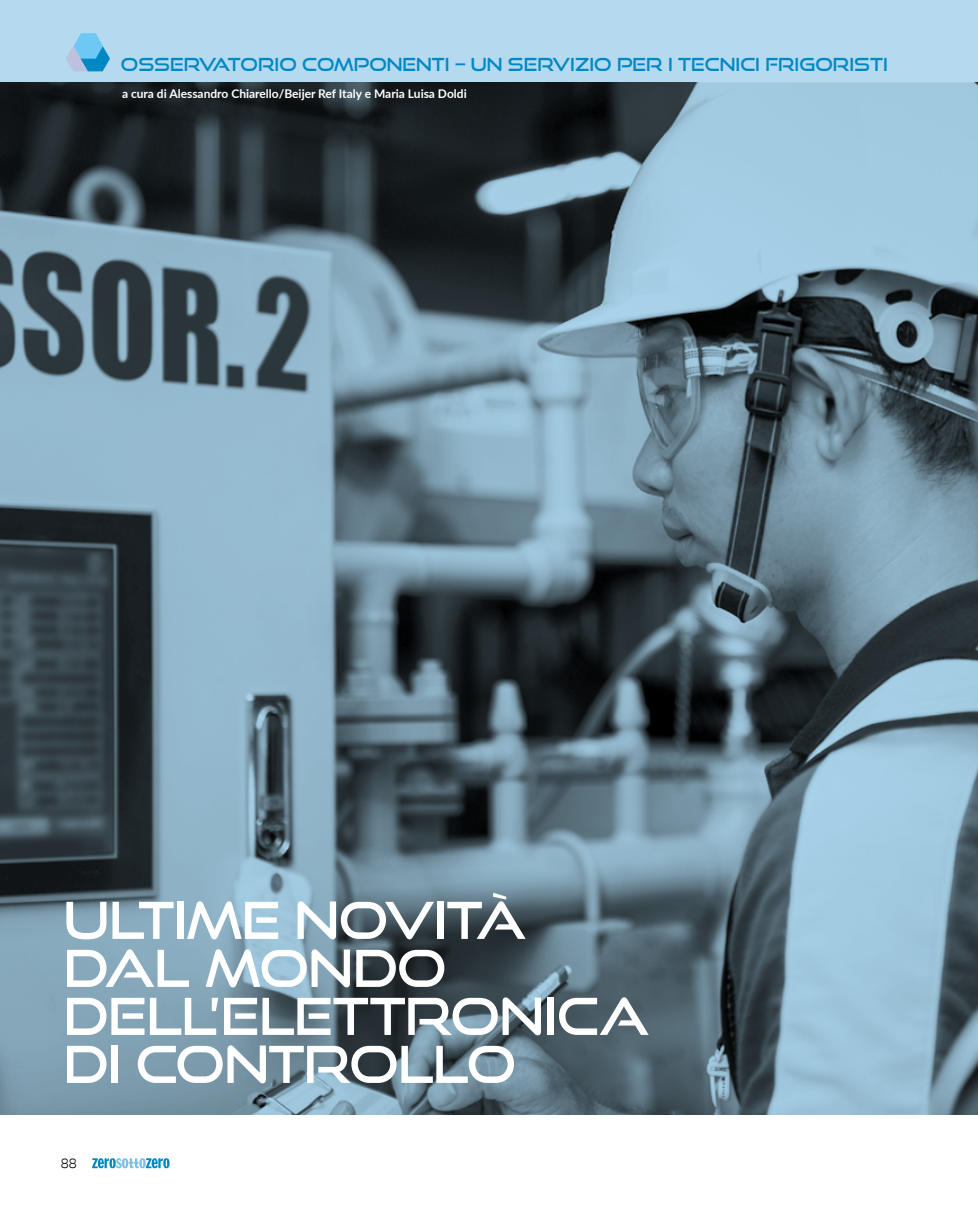
<style>
.page{position:relative;width:978px;height:1212px;background:#fff}
.page>*{position:absolute;margin:0;border:0;box-sizing:border-box;transform-origin:0 0}
.ZZ_Titolo_ok{font:51px/48px "Good Times Rg";letter-spacing:-.02em;color:#fff}
.t1{font:18px "Good Times Rg";color:#0088c2}
.t2{font:300 13.5px "Aktiv Grotesk";color:#000}
.t3{font:700 12px "Lato";color:#fff}
</style>
<div class="page">
<svg style="left:92px;top:1158px;width:78px;height:10px"></svg>
<div style="left:0;top:0;width:978px;height:83px;background:#b5daef"></div>
<img style="left:0;top:83px;width:978px;height:1031px">
<svg style="left:66px;top:33px;width:44px;height:38px"></svg>
<p class="t1" style="left:121px;top:54px;width:768px">OSSERVATORIO COMPONENTI – UN SERVIZIO PER I TECNICI FRIGORISTI</p>
<p class="t3" style="left:122px;top:85px;width:346px">a cura di Alessandro Chiarello/Beijer Ref Italy e Maria Luisa Doldi</p>
<p class="ZZ_Titolo_ok" style="left:64px;top:895px;width:464px">ULTIME NOVITÀ</p>
<p class="ZZ_Titolo_ok" style="left:64px;top:943px;width:587px">DAL MONDO<br>DELL’ELETTRONICA</p>
<p class="ZZ_Titolo_ok" style="left:64px;top:1039px;width:454px">DI CONTROLLO</p>
<p class="t2" style="left:61px;top:1155px;width:17px">88</p>
</div>
